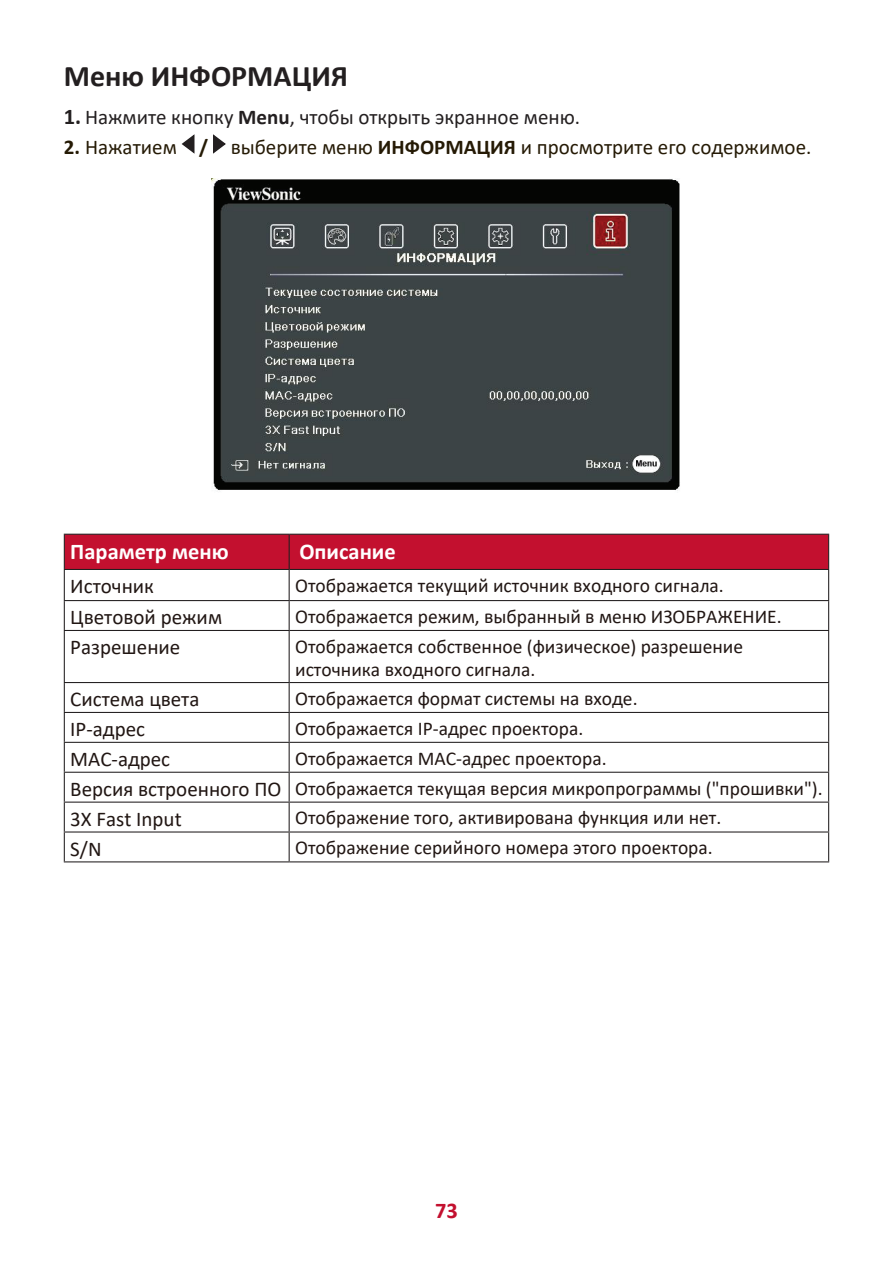
<style>
.page{position:relative;width:893px;height:1263px;background:#fff}
.page>*{position:absolute;margin:0;border:0;box-sizing:border-box;transform-origin:0 0}
.t1{font:700 30px "Calibri";color:#231f20}
.t2{font:700 22.5px "Calibri";color:#fff}
.t3{font:700 22.5px "Calibri";color:#c3102f}
.t4{font:21px "Calibri";color:#211613}
.t5{font:21px "Calibri";color:#251a05}
.t6{font:21px "Calibri";color:#231f20}
.t7{font:19.5px/23.4px "Calibri";color:#211613}
.s1{font-weight:700;font-size:22.5px}
.s2{font-weight:700}
.s3{font-size:21px}
</style>
<div class="page">
<svg style="left:181px;top:134px;width:14px;height:20px"></svg>
<svg style="left:213px;top:134px;width:13px;height:20px"></svg>
<img style="left:211px;top:178px;width:469px;height:313px">
<div style="left:65px;top:535px;width:763px;height:34px;background:#c3102f"></div>
<hr style="left:64px;top:534px;width:225px;height:1px;background:#231f20">
<hr style="left:64px;top:535px;width:1px;height:34px;background:#231f20">
<hr style="left:289px;top:534px;width:540px;height:1px;background:#231f20">
<hr style="left:289px;top:535px;width:1px;height:34px;background:#231f20">
<hr style="left:828px;top:535px;width:1px;height:34px;background:#231f20">
<hr style="left:64px;top:569px;width:225px;height:1px;background:#231f20">
<hr style="left:64px;top:570px;width:1px;height:30px;background:#231f20">
<hr style="left:289px;top:569px;width:540px;height:1px;background:#231f20">
<hr style="left:289px;top:570px;width:1px;height:30px;background:#231f20">
<hr style="left:828px;top:570px;width:1px;height:30px;background:#231f20">
<hr style="left:64px;top:600px;width:225px;height:1px;background:#231f20">
<svg style="left:64px;top:601px;width:1px;height:29px"></svg>
<hr style="left:289px;top:600px;width:540px;height:1px;background:#231f20">
<svg style="left:289px;top:601px;width:1px;height:29px"></svg>
<svg style="left:828px;top:601px;width:1px;height:29px"></svg>
<hr style="left:64px;top:630px;width:225px;height:1px;background:#231f20">
<hr style="left:64px;top:631px;width:1px;height:51px;background:#231f20">
<hr style="left:289px;top:630px;width:540px;height:1px;background:#231f20">
<hr style="left:289px;top:631px;width:1px;height:51px;background:#231f20">
<hr style="left:828px;top:631px;width:1px;height:51px;background:#231f20">
<hr style="left:64px;top:682px;width:225px;height:1px;background:#231f20">
<hr style="left:289px;top:682px;width:540px;height:1px;background:#231f20">
<hr style="left:64px;top:712px;width:225px;height:1px;background:#231f20">
<hr style="left:289px;top:712px;width:540px;height:1px;background:#231f20">
<hr style="left:64px;top:742px;width:225px;height:1px;background:#231f20">
<hr style="left:289px;top:742px;width:540px;height:1px;background:#231f20">
<hr style="left:64px;top:772px;width:225px;height:1px;background:#231f20">
<hr style="left:289px;top:772px;width:540px;height:1px;background:#231f20">
<hr style="left:64px;top:801px;width:225px;height:2px;background:#231f20">
<hr style="left:289px;top:801px;width:540px;height:2px;background:#231f20">
<hr style="left:64px;top:831px;width:225px;height:1px;background:#231f20">
<svg style="left:64px;top:683px;width:1px;height:178px"></svg>
<hr style="left:289px;top:831px;width:540px;height:1px;background:#231f20">
<svg style="left:289px;top:683px;width:1px;height:178px"></svg>
<svg style="left:828px;top:683px;width:1px;height:178px"></svg>
<hr style="left:64px;top:861px;width:225px;height:1px;background:#231f20">
<hr style="left:289px;top:861px;width:540px;height:1px;background:#231f20">
<h1 class="t1" style="left:64px;top:55px;width:286px">Меню ИНФОРМАЦИЯ</h1>
<p class="t6" style="left:64px;top:103px;width:518px"><span class="s1">1.</span> Нажмите кнопку <span class="s2">Menu</span>, чтобы открыть экранное меню.</p>
<p class="t5" style="left:64px;top:132px;width:749px"><span class="s2">2.</span> Нажатием <span class="s2">/</span> выберите меню <span class="s2">ИНФОРМАЦИЯ</span> и просмотрите его содержимое.</p>
<p class="t2" style="left:70px;top:535px;width:160px">Параметр меню</p>
<p class="t2" style="left:299px;top:535px;width:98px">Описание</p>
<p class="t4" style="left:70px;top:571px;width:85px">Источник</p>
<p class="t7" style="left:295px;top:573px;width:430px">Отображается текущий источник входного сигнала.</p>
<p class="t4" style="left:70px;top:602px;width:153px">Цветовой режим</p>
<p class="t7" style="left:295px;top:604px;width:488px">Отображается режим, выбранный в меню ИЗОБРАЖЕНИЕ.</p>
<p class="t4" style="left:70px;top:632px;width:112px">Разрешение</p>
<p class="t7" style="left:295px;top:634px;width:449px">Отображается собственное (физическое) разрешение источника входного сигнала.</p>
<p class="t4" style="left:70px;top:684px;width:131px">Система цвета</p>
<p class="t7" style="left:295px;top:686px;width:344px">Отображается формат системы на входе.</p>
<p class="t4" style="left:70px;top:714px;width:76px">IP-адрес</p>
<p class="t7" style="left:295px;top:716px;width:290px">Отображается IP-адрес проектора.</p>
<p class="t4" style="left:70px;top:744px;width:101px">MAC-адрес</p>
<p class="t7" style="left:70px;top:743px;width:754px;line-height:29.8px;text-align:center">Отображается MAC-адрес проектора.<br><span class="s3">Версия встроенного ПО</span> Отображается текущая версия микропрограммы ("прошивки").</p>
<p class="t4" style="left:70px;top:804px;width:113px">3X Fast Input</p>
<p class="t7" style="left:295px;top:806px;width:428px">Отображение того, активирована функция или нет.</p>
<p class="t4" style="left:70px;top:834px;width:33px">S/N</p>
<p class="t7" style="left:295px;top:836px;width:419px">Отображение серийного номера этого проектора.</p>
<p class="t3" style="left:435px;top:1194px;width:24px">73</p>
</div>
